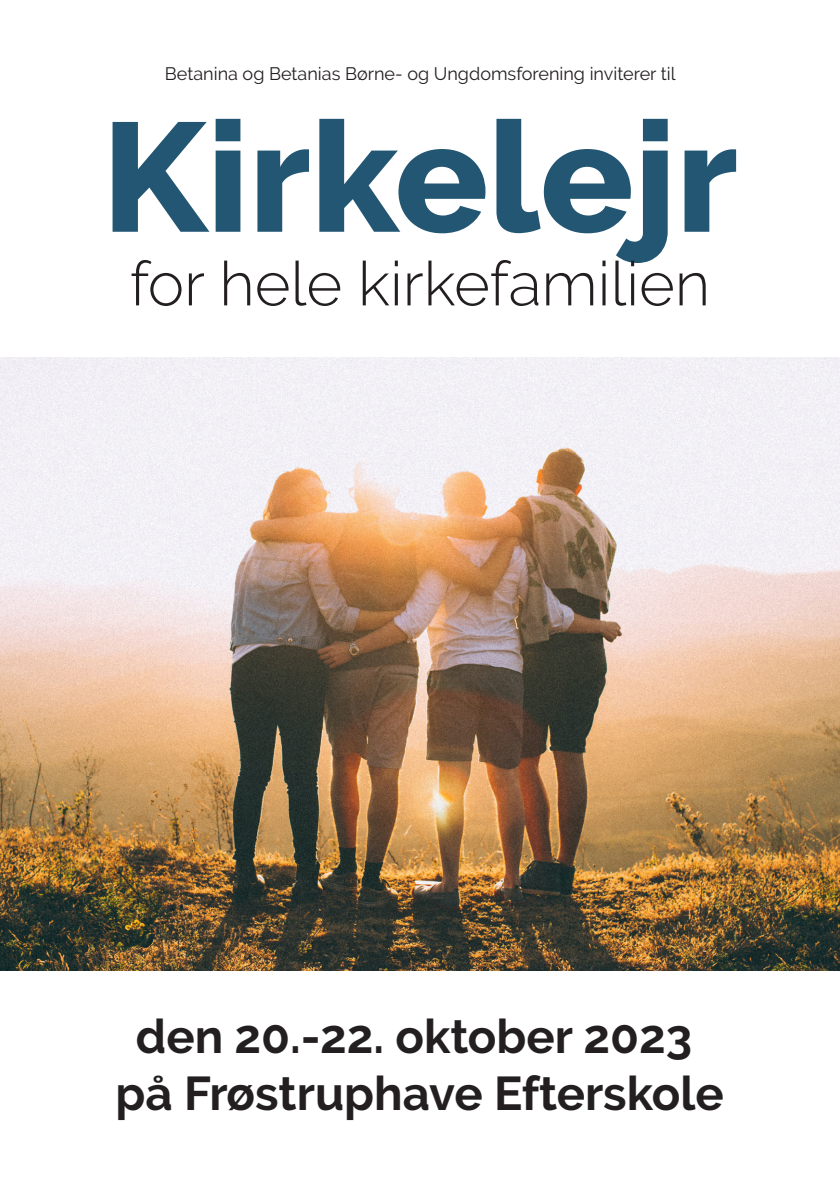
<style>
.page{position:relative;width:840px;height:1191px;background:#fff}
.page>*{position:absolute;margin:0;border:0;box-sizing:border-box;transform-origin:0 0}
.t1{font:800 154.6px "Raleway";color:#235673}
.t2{font:300 61.4px "Raleway";color:#231f20}
.t3{font:700 47.2px "Raleway";color:#231f20}
.t4{font:18px "Raleway";color:#231f20}
</style>
<div class="page">
<img style="left:0;top:357px;width:839px;height:613px">
<p class="t4" style="left:165px;top:63px;width:512px">Betanina og Betanias Børne- og Ungdomsforening inviterer til</p>
<p class="t1" style="left:102px;top:89px;width:637px">Kirkelejr</p>
<p class="t2" style="left:130px;top:248px;width:581px">for hele kirkefamilien</p>
<p class="t3" style="left:136px;top:1009px;width:557px">den 20.-22. oktober 2023</p>
<p class="t3" style="left:116px;top:1066px;width:609px">på Frøstruphave Efterskole</p>
</div>
